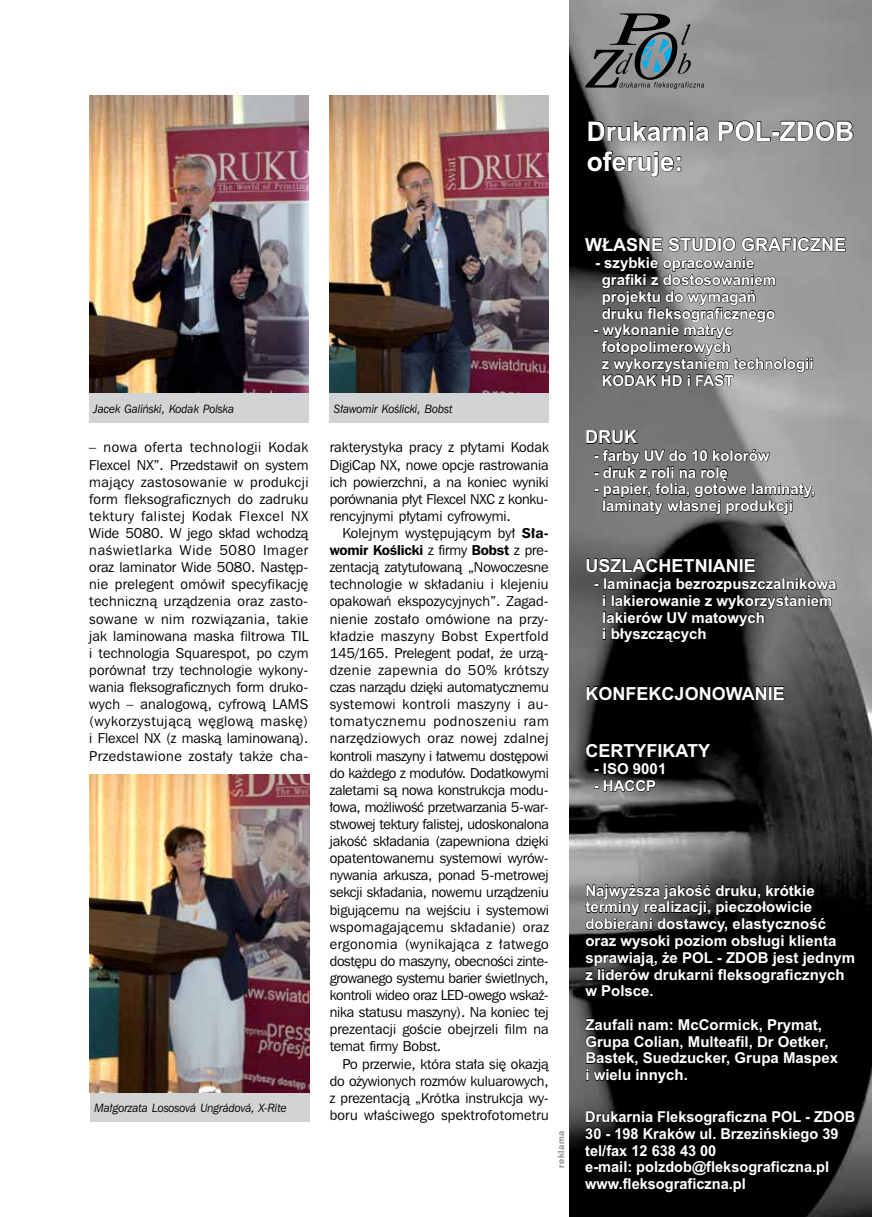
<style>
.page{position:relative;width:872px;height:1217px;background:#fff}
.page>*{position:absolute;margin:0;border:0;box-sizing:border-box;transform-origin:0 0}
.t1{font:700 27px/30.2px "Arial";color:#fff}
.t2{font:700 18px "Arial";color:#fff}
.t3{font:700 15px/16.8px "Arial";color:#fff}
.t4{font:14.25px/17.1px "Frnk Goth ITC Bk PL";letter-spacing:.01em;color:#000;text-align:justify}
.t5{font:14.25px "Frnk Goth ITC Dm PL";letter-spacing:-.01em;color:#000}
.t6{font:italic 12px "Frnk Goth ITC Bk PL";color:#000;scale:.94 1}
.t7{font:9px "Frnk Goth ITC Dm PL";letter-spacing:.07em;color:#939598}
.s1{font-family:"Frnk Goth ITC Dm PL"}
.s2{font-family:"Frnk Goth ITC Bk PL"}
</style>
<div class="page">
<div style="left:90px;top:1091px;width:219px;height:30px;background:#d1d3d4"></div>
<img style="left:89px;top:96px;width:219px;height:297px">
<img style="left:330px;top:96px;width:218px;height:297px">
<img style="left:89px;top:774px;width:220px;height:317px">
<div style="left:89px;top:393px;width:219px;height:30px;background:#d1d3d4"></div>
<div style="left:330px;top:393px;width:219px;height:30px;background:#d1d3d4"></div>
<svg style="left:570px;top:0;width:302px;height:1216px;background:#5a5a5a"></svg>
<svg style="left:588px;top:121px;width:121px;height:20px;background:#616161"></svg>
<svg style="left:718px;top:121px;width:135px;height:20px;background:#717171"></svg>
<svg style="left:587px;top:151px;width:94px;height:26px;background:#5e5e5e"></svg>
<svg style="left:585px;top:884px;width:269px;height:112px;background:#111"></svg>
<div style="left:585px;top:1018px;width:253px;height:65px;background:#000"></div>
<svg style="left:585px;top:1110px;width:270px;height:82px;background:#040404"></svg>
<svg style="left:586px;top:686px;width:198px;height:14px;background:#090909"></svg>
<svg style="left:586px;top:743px;width:124px;height:48px;background:#151515"></svg>
<svg style="left:586px;top:558px;width:169px;height:14px;background:#1a1a1a"></svg>
<svg style="left:594px;top:578px;width:242px;height:64px;background:#282828"></svg>
<svg style="left:586px;top:430px;width:228px;height:84px;background:#6c6c6c"></svg>
<svg style="left:585px;top:13px;width:119px;height:76px;background:#73797b"></svg>
<svg style="left:585px;top:237px;width:77px;height:14px"></svg>
<svg style="left:668px;top:237px;width:67px;height:14px"></svg>
<svg style="left:741px;top:237px;width:104px;height:14px"></svg>
<svg style="left:594px;top:257px;width:218px;height:129px;background:#696969"></svg>
<h1 class="t1" style="left:587px;top:119px;width:269px">Drukarnia POL-ZDOB oferuje:</h1>
<p class="t6" style="left:94px;top:401px;width:151px">Jacek Galiński, Kodak Polska</p>
<p class="t6" style="left:334px;top:401px;width:128px">Sławomir Koślicki, Bobst</p>
<p class="t4" style="left:89px;top:438px;width:221px">– nowa oferta technologii Kodak Flexcel NX”. Przedstawił on system mający zastosowanie w produkcji form fleksograficznych do zadruku tektury falistej Kodak Flexcel NX Wide 5080. W jego skład wchodzą naświetlarka Wide 5080 Imager oraz laminator Wide 5080. Następ&shy;nie prelegent omówił specyfikację techniczną urządzenia oraz zasto&shy;sowane w nim rozwiązania, takie jak laminowana maska filtrowa TIL i technologia Squarespot, po czym porównał trzy technologie wykony&shy;wania fleksograficznych form druko&shy;wych – analogową, cyfrową LAMS (wykorzystującą węglową maskę) i Flexcel NX (z maską laminowaną).<br>Przedstawione zostały także cha-</p>
<p class="t4" style="left:330px;top:438px;width:221px">rakterystyka pracy z płytami Kodak DigiCap NX, nowe opcje rastrowania ich powierzchni, a na koniec wyniki porównania płyt Flexcel NXC z konku&shy;rencyjnymi płytami cyfrowymi.</p>
<p class="t4" style="left:342px;top:524px;width:208px">Kolejnym występującym był <span class="s1">Sła-</span></p>
<p class="t5" style="left:330px;top:541px;width:220px">womir Koślicki <span class="s2">z firmy</span> Bobst <span class="s2">z pre-</span></p>
<p class="t4" style="left:330px;top:558px;width:221px">zentacją zatytułowaną „Nowoczesne technologie w składaniu i klejeniu opakowań ekspozycyjnych”. Zagad&shy;nienie zostało omówione na przy&shy;kładzie maszyny Bobst Expertfold 145/165. Prelegent podał, że urzą&shy;dzenie zapewnia do 50% krótszy czas narządu dzięki automatycznemu systemowi kontroli maszyny i au&shy;tomatycznemu podnoszeniu ram narzędziowych oraz nowej zdalnej kontroli maszyny i łatwemu dostępowi do każdego z modułów. Dodatkowymi zaletami są nowa konstrukcja modu&shy;łowa, możliwość przetwarzania 5-war&shy;stwowej tektury falistej, udoskonalona jakość składania (zapewniona dzięki opatentowanemu systemowi wyrów&shy;nywania arkusza, ponad 5-metrowej sekcji składania, nowemu urządzeniu bigującemu na wejściu i systemowi wspomagającemu składanie) oraz ergonomia (wynikająca z łatwego dostępu do maszyny, obecności zinte&shy;growanego systemu barier świetlnych, kontroli wideo oraz LED-owego wskaź&shy;nika statusu maszyny). Na koniec tej prezentacji goście obejrzeli film na temat firmy Bobst.</p>
<p class="t4" style="left:330px;top:1054px;width:221px;text-indent:13px">Po przerwie, która stała się okazją do ożywionych rozmów kuluarowych, z prezentacją „Krótka instrukcja wy&shy;boru właściwego spektrofotometru</p>
<p class="t6" style="left:95px;top:1099px;width:206px">Małgorzata Lososová Ungrádová, X-Rite</p>
<p class="t7" style="left:555px;top:1167px;width:39px;rotate:-90deg">reklama</p>
<p class="t2" style="left:585px;top:233px;width:263px">W£ASNE STUDIO GRAFICZNE</p>
<p class="t3" style="left:602px;top:256px;width:176px;text-indent:-7px">- szybkie opracowanie grafiki z dostosowaniem projektu do wymagañ druku fleksograficznego</p>
<p class="t3" style="left:602px;top:323px;width:213px;text-indent:-8px">- wykonanie matryc fotopolimerowych<br>z wykorzystaniem technologii<br>KODAK HD i FAST</p>
<p class="t2" style="left:585px;top:425px;width:53px">DRUK</p>
<p class="t3" style="left:593px;top:448px;width:177px">- farby UV do 10 kolorów</p>
<p class="t3" style="left:593px;top:465px;width:136px">- druk z roli na rolê</p>
<p class="t3" style="left:602px;top:482px;width:215px;text-indent:-8px">- papier, folia, gotowe laminaty, laminaty w³asnej produkcji</p>
<p class="t2" style="left:585px;top:553px;width:171px">USZLACHETNIANIE</p>
<p class="t3" style="left:602px;top:577px;width:236px;text-indent:-8px">- laminacja bezrozpuszczalnikowa i lakierowanie z wykorzystaniem lakierów UV matowych<br>i b³yszcz¹cych</p>
<p class="t2" style="left:585px;top:681px;width:200px">KONFEKCJONOWANIE</p>
<p class="t2" style="left:585px;top:738px;width:126px">CERTYFIKATY</p>
<p class="t3" style="left:594px;top:762px;width:74px">- ISO 9001</p>
<p class="t3" style="left:594px;top:778px;width:64px">- HACCP</p>
<p class="t3" style="left:585px;top:883px;width:271px">Najwy¿sza jakoœæ druku, krótkie terminy realizacji, pieczo³owicie dobierani dostawcy, elastycznoœæ oraz wysoki poziom obs³ugi klienta sprawiaj¹, ¿e POL - ZDOB jest jednym z liderów drukarni fleksograficznych w Polsce.</p>
<p class="t3" style="left:585px;top:1017px;width:254px">Zaufali nam: McCormick, Prymat,<br>Grupa Colian, Multeafil, Dr Oetker,<br>Bastek, Suedzucker, Grupa Maspex i wielu innych.</p>
<p class="t3" style="left:585px;top:1109px;width:271px">Drukarnia Fleksograficzna POL - ZDOB<br>30 - 198 Kraków ul. Brzeziñskiego 39 tel/fax 12 638 43 00<br>e-mail: polzdob@fleksograficzna.pl www.fleksograficzna.pl</p>
</div>
